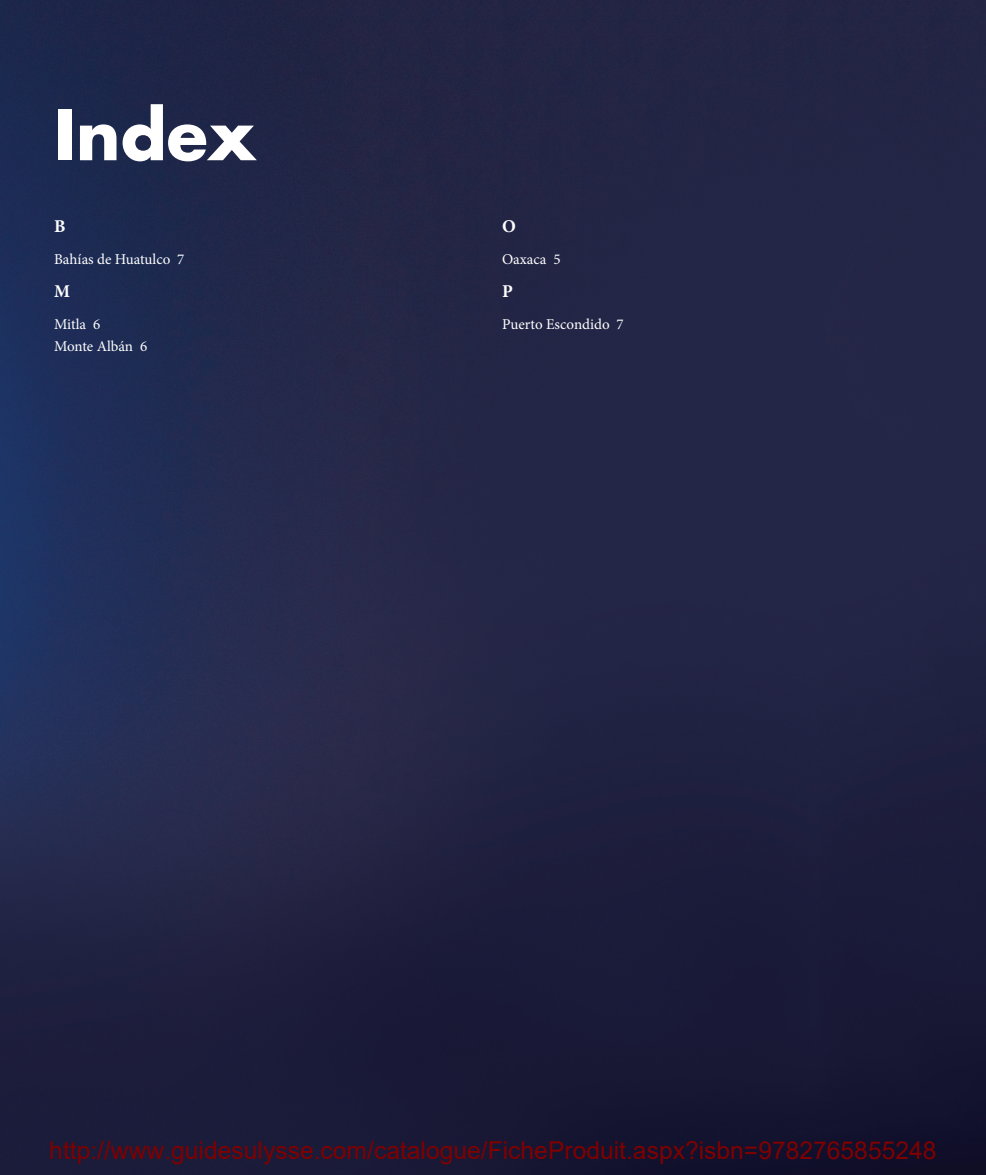
<style>
.page{position:relative;width:986px;height:1175px;background:#fff}
.page>*{position:absolute;margin:0;border:0;box-sizing:border-box;transform-origin:0 0}
.t1{font:700 67.5px "Futura Std";color:#fff}
.t2{font:24.6px "Arial";color:#800000}
.t3{font:700 18px "Minion Pro";color:#fff}
.t4{font:15px/21.6px "Minion Pro";color:#fff}
</style>
<div class="page">
<img style="left:0;top:0;width:986px;height:1174px">
<h1 class="t1" style="left:54px;top:90px;width:203px">Index</h1>
<p class="t3" style="left:54px;top:213px;width:13px">B</p>
<p class="t4" style="left:54px;top:249px;width:132px">Bahías de Huatulco 7</p>
<p class="t3" style="left:54px;top:278px;width:17px">M</p>
<p class="t4" style="left:54px;top:314px;width:95px">Mitla 6<br>Monte Albán 6</p>
<p class="t3" style="left:502px;top:213px;width:15px">O</p>
<p class="t4" style="left:502px;top:249px;width:60px">Oaxaca 5</p>
<p class="t3" style="left:502px;top:278px;width:12px">P</p>
<p class="t4" style="left:502px;top:314px;width:123px">Puerto Escondido 7</p>
<p class="t2" style="left:49px;top:1133px;width:888px">http://www.guidesulysse.com/catalogue/FicheProduit.aspx?isbn=9782765855248</p>
</div>
